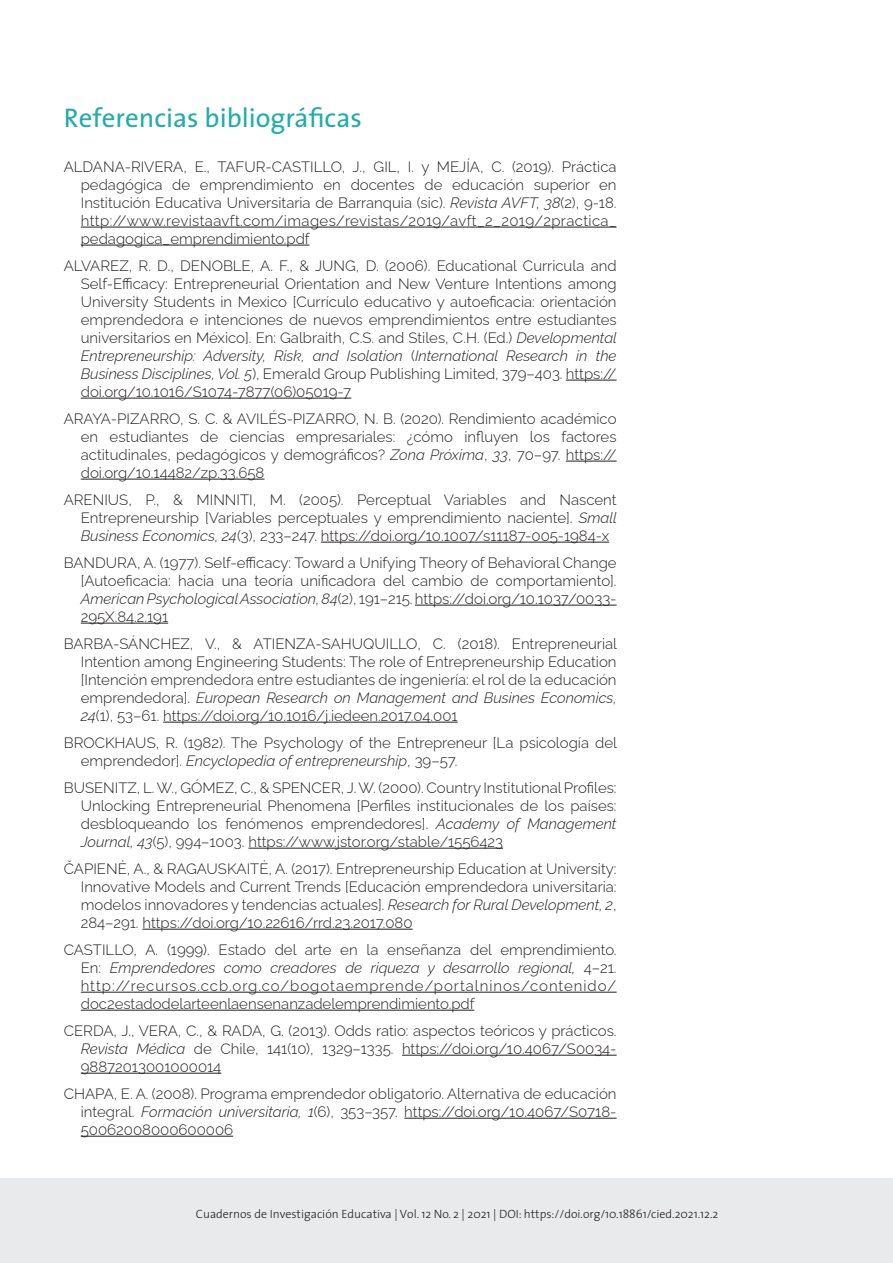
<style>
.page{position:relative;width:893px;height:1263px;background:#fff}
.page>*{position:absolute;margin:0;border:0;box-sizing:border-box;transform-origin:0 0}
.t1{font:27px "The Sans";color:#21ada8}
.t2{font:300 15px/18px "Raleway";color:#231f20;text-align:justify}
.t3{font:300 12px "The Sans";color:#231f20}
.s1{font-style:italic}
</style>
<div class="page">
<div style="left:0;top:1178px;width:893px;height:85px;background:#e9eaeb"></div>
<hr style="left:81px;top:227px;width:536px;height:1px;background:#231f20">
<hr style="left:81px;top:245px;width:228px;height:1px;background:#231f20">
<hr style="left:566px;top:380px;width:51px;height:1px;background:#231f20">
<hr style="left:81px;top:398px;width:270px;height:1px;background:#231f20">
<hr style="left:566px;top:461px;width:51px;height:1px;background:#231f20">
<hr style="left:81px;top:479px;width:183px;height:1px;background:#231f20">
<hr style="left:321px;top:542px;width:288px;height:1px;background:#231f20">
<hr style="left:415px;top:605px;width:202px;height:1px;background:#231f20">
<hr style="left:81px;top:623px;width:87px;height:1px;background:#231f20">
<hr style="left:163px;top:722px;width:295px;height:1px;background:#231f20">
<hr style="left:248px;top:848px;width:255px;height:1px;background:#231f20">
<hr style="left:142px;top:929px;width:271px;height:1px;background:#231f20">
<hr style="left:81px;top:992px;width:536px;height:1px;background:#231f20">
<hr style="left:81px;top:1010px;width:393px;height:1px;background:#231f20">
<hr style="left:402px;top:1055px;width:215px;height:1px;background:#231f20">
<hr style="left:81px;top:1073px;width:140px;height:1px;background:#231f20">
<hr style="left:404px;top:1118px;width:213px;height:1px;background:#231f20">
<hr style="left:81px;top:1136px;width:152px;height:1px;background:#231f20">
<h1 class="t1" style="left:64px;top:95px;width:300px">Referencias bibliográficas</h1>
<p class="t2" style="left:81px;top:156px;width:538px;text-indent:-17px">ALDANA-RIVERA, E., TAFUR-CASTILLO, J., GIL, I. y MEJÍA, C. (2019). Práctica pedagógica de emprendimiento en docentes de educación superior en Institución Educativa Universitaria de Barranquia (sic). <span class="s1">Revista AVFT, 38</span>(2), 9-18. http://www.revistaavft.com/images/revistas/2019/avft_2_2019/2practica_ pedagogica_emprendimiento.pdf</p>
<p class="t2" style="left:81px;top:255px;width:538px;text-indent:-17px">ALVAREZ, R. D., DENOBLE, A. F., &amp; JUNG, D. (2006). Educational Curricula and Self-Efficacy: Entrepreneurial Orientation and New Venture Intentions among University Students in Mexico [Currículo educativo y autoeficacia: orientación emprendedora e intenciones de nuevos emprendimientos entre estudiantes universitarios en México]. En: Galbraith, C.S. and Stiles, C.H. (Ed.) <span class="s1">Developmental Entrepreneurship: Adversity, Risk, and Isolation</span> (<span class="s1">International Research in the Business Disciplines, Vol. 5</span>), Emerald Group Publishing Limited, 379–403. https:// doi.org/10.1016/S1074-7877(06)05019-7</p>
<p class="t2" style="left:81px;top:408px;width:537px;text-indent:-17px">ARAYA-PIZARRO, S. C. &amp; AVILÉS-PIZARRO, N. B. (2020). Rendimiento académico en estudiantes de ciencias empresariales: ¿cómo influyen los factores actitudinales, pedagógicos y demográficos? <span class="s1">Zona Próxima</span>, <span class="s1">33</span>, 70–97. https:// doi.org/10.14482/zp.33.658</p>
<p class="t2" style="left:81px;top:489px;width:538px;text-indent:-17px">ARENIUS, P., &amp; MINNITI, M. (2005). Perceptual Variables and Nascent Entrepreneurship [Variables perceptuales y emprendimiento naciente]. <span class="s1">Small Business Economics, 24</span>(3), 233–247. https://doi.org/10.1007/s11187-005-1984-x</p>
<p class="t2" style="left:81px;top:552px;width:537px;text-indent:-17px">BANDURA, A. (1977). Self-efficacy: Toward a Unifying Theory of Behavioral Change [Autoeficacia: hacia una teoría unificadora del cambio de comportamiento].<br><span class="s1">American Psychological Association, 84</span>(2), 191–215. https://doi.org/10.1037/0033- 295X.84.2.191</p>
<p class="t2" style="left:81px;top:633px;width:538px;text-indent:-17px">BARBA-SÁNCHEZ, V., &amp; ATIENZA-SAHUQUILLO, C. (2018). Entrepreneurial Intention among Engineering Students: The role of Entrepreneurship Education [Intención emprendedora entre estudiantes de ingeniería: el rol de la educación emprendedora]. <span class="s1">European Research on Management and Busines Economics, 24</span>(1), 53–61. https://doi.org/10.1016/j.iedeen.2017.04.001</p>
<p class="t2" style="left:81px;top:732px;width:538px;text-indent:-17px">BROCKHAUS, R. (1982). The Psychology of the Entrepreneur [La psicología del emprendedor]. <span class="s1">Encyclopedia of entrepreneurship</span>, 39–57.</p>
<p class="t2" style="left:81px;top:777px;width:537px;text-indent:-17px">BUSENITZ, L. W., GÓMEZ, C., &amp; SPENCER, J. W. (2000). Country Institutional Profiles:<br>Unlocking Entrepreneurial Phenomena [Perfiles institucionales de los países: desbloqueando los fenómenos emprendedores]. <span class="s1">Academy of Management Journal, 43</span>(5), 994–1003. https://www.jstor.org/stable/1556423</p>
<p class="t2" style="left:81px;top:858px;width:537px;text-indent:-17px">ČAPIENĖ, A., &amp; RAGAUSKAITĖ, A. (2017). Entrepreneurship Education at University:<br>Innovative Models and Current Trends [Educación emprendedora universitaria: modelos innovadores y tendencias actuales]. <span class="s1">Research for Rural Development, 2</span>, 284–291. https://doi.org/10.22616/rrd.23.2017.080</p>
<p class="t2" style="left:81px;top:939px;width:537px;text-indent:-17px">CASTILLO, A. (1999). Estado del arte en la enseñanza del emprendimiento.<br>En: <span class="s1">Emprendedores como creadores de riqueza y desarrollo regional,</span> 4–21. http://recursos.ccb.org.co/bogotaemprende/portalninos/contenido/ doc2estadodelarteenlaensenanzadelemprendimiento.pdf</p>
<p class="t2" style="left:81px;top:1020px;width:537px;text-indent:-17px">CERDA, J., VERA, C., &amp; RADA, G. (2013). Odds ratio: aspectos teóricos y prácticos.<br><span class="s1">Revista Médica</span> de Chile, 141(10), 1329–1335. https://doi.org/10.4067/S0034- 98872013001000014</p>
<p class="t2" style="left:81px;top:1083px;width:537px;text-indent:-17px">CHAPA, E. A. (2008). Programa emprendedor obligatorio. Alternativa de educación integral. <span class="s1">Formación universitaria, 1</span>(6), 353–357. https://doi.org/10.4067/S0718- 50062008000600006</p>
<p class="t3" style="left:196px;top:1204px;width:524px">Cuadernos de Investigación Educativa | Vol. 12 No. 2 | 2021 | DOI: https://doi.org/10.18861/cied.2021.12.2</p>
</div>
